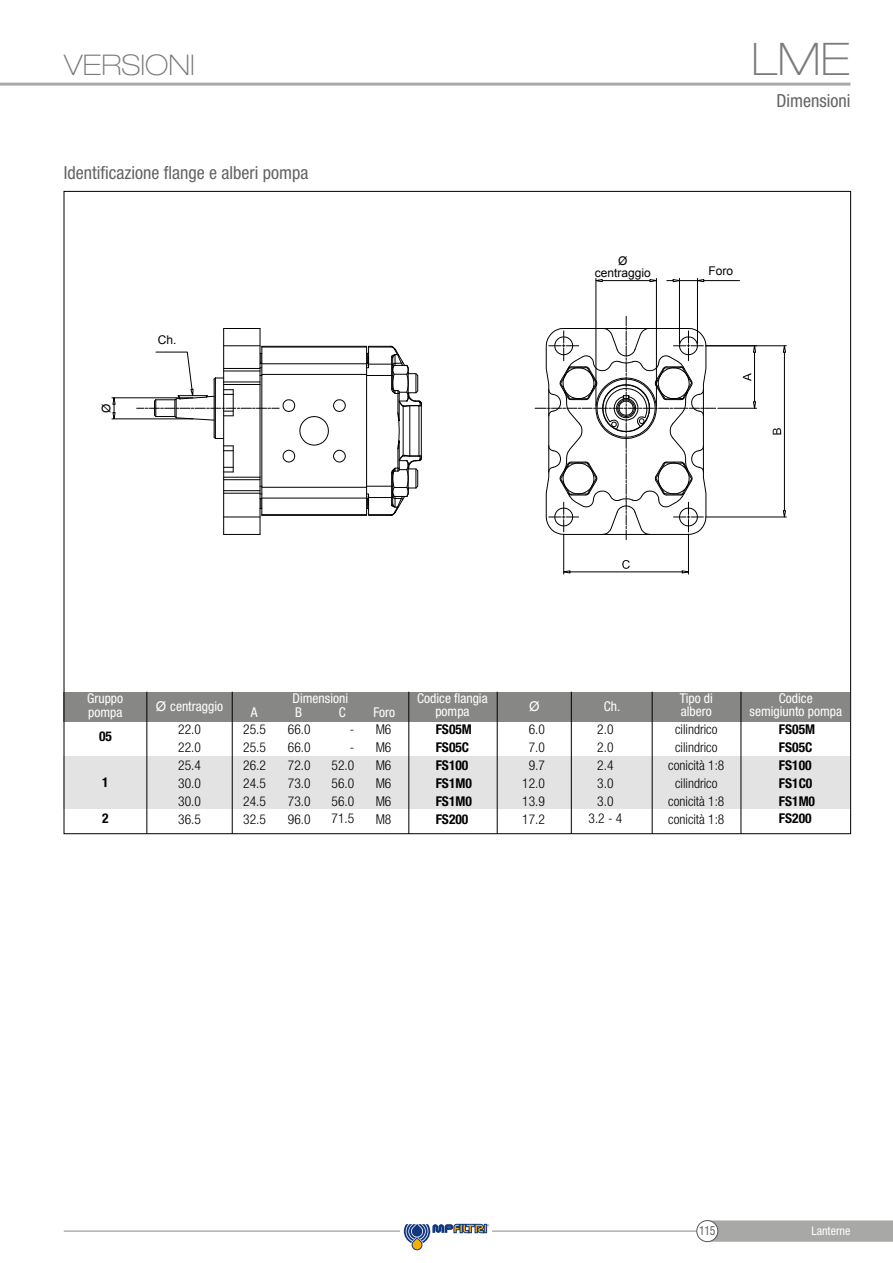
<style>
.page{position:relative;width:893px;height:1263px;background:#fff}
.page>*{position:absolute;margin:0;border:0;box-sizing:border-box;transform-origin:0 0}
.t1{font:100 expanded 45px "Helvetica Neue LT Std";color:#7b7b7b}
.t2{font:100 expanded 28.5px "Helvetica Neue LT Std";color:#7b7b7b}
.t3{font:condensed 18px "Helvetica Neue LT Std";color:#636362}
.t4{font:300 condensed 13.5px/17.9px "Helvetica Neue LT Std";color:#000;text-align:justify}
.t5{font:condensed 13.5px/13px "Helvetica Neue LT Std";color:#fff}
.t6{font:700 condensed 13.5px/17.9px "Helvetica Neue LT Std";color:#000}
.t7{font:13.5px "Arial";color:#fff}
.t8{font:condensed 12.75px "Helvetica Neue LT Std";color:#636362;scale:.92 1}
.t9{font:12px/12px "Arial";color:#000;text-align:center}
.t10{font:condensed 12px "Helvetica Neue LT Std";color:#fff}
.s1{font-family:"Arial";font-stretch:normal}
</style>
<div class="page">
<hr style="left:0;top:83px;width:850px;height:3px;background:#a8a8a6">
<div style="left:64px;top:692px;width:786px;height:29px;background:#878786"></div>
<div style="left:64px;top:756px;width:786px;height:53px;background:#e3e3e3"></div>
<hr style="left:147px;top:692px;width:1px;height:142px;background:#000">
<hr style="left:232px;top:692px;width:1px;height:142px;background:#000">
<hr style="left:409px;top:692px;width:1px;height:142px;background:#000">
<hr style="left:497px;top:692px;width:1px;height:142px;background:#000">
<hr style="left:571px;top:692px;width:1px;height:142px;background:#000">
<hr style="left:652px;top:692px;width:1px;height:142px;background:#000">
<hr style="left:741px;top:692px;width:1px;height:142px;background:#000">
<svg style="left:111px;top:278px;width:676px;height:297px"></svg>
<hr style="left:64px;top:1231px;width:641px;height:1px;background:#878786">
<svg style="left:703px;top:1220px;width:190px;height:22px;background:#aaaaa8"></svg>
<div style="left:697px;top:1220px;width:21px;height:21px;background:#fff;border-radius:50%"></div>
<div style="left:697px;top:1220px;width:21px;height:22px;border:1px solid #565655;border-radius:50%"></div>
<svg style="left:404px;top:1224px;width:85px;height:26px"></svg>
<h2 class="t2" style="left:64px;top:48px;width:132px">VERSIONI</h2>
<h1 class="t1" style="left:752px;top:32px;width:100px">LME</h1>
<h3 class="t3" style="left:64px;top:162px;width:246px">Identificazione flange e alberi pompa</h3>
<p class="t9" style="left:100px;top:413px;width:11px;rotate:-90deg">Ø</p>
<p class="t9" style="left:158px;top:334px;width:20px">Ch.</p>
<h3 class="t3" style="left:776px;top:91px;width:75px">Dimensioni</h3>
<p class="t9" style="left:595px;top:255px;width:58px">Ø centraggio</p>
<p class="t9" style="left:708px;top:265px;width:26px">Foro</p>
<p class="t5" style="left:87px;top:692px;width:37px">Gruppo pompa</p>
<p class="t5" style="left:156px;top:700px;width:69px"><span class="s1">Ø</span> centraggio</p>
<p class="t6" style="left:99px;top:727px;width:14px">05</p>
<p class="t6" style="left:102px;top:773px;width:8px">1</p>
<p class="t6" style="left:102px;top:809px;width:8px">2</p>
<p class="t4" style="left:178px;top:720px;width:24px">22.0<br>22.0<br>25.4<br>30.0<br>30.0<br>36.5</p>
<p class="t5" style="left:251px;top:706px;width:8px">A</p>
<p class="t4" style="left:243px;top:720px;width:24px">25.5<br>25.5<br>26.2<br>24.5<br>24.5<br>32.5</p>
<p class="t5" style="left:293px;top:692px;width:57px">Dimensioni</p>
<p class="t5" style="left:295px;top:706px;width:9px">B</p>
<p class="t4" style="left:288px;top:720px;width:24px">66.0<br>66.0<br>72.0<br>73.0<br>73.0<br>96.0</p>
<p class="t5" style="left:339px;top:706px;width:9px">C</p>
<p class="t4" style="left:332px;top:720px;width:24px;text-align:right">-<br>-<br>52.0<br>56.0<br>56.0<br>71.5</p>
<p class="t5" style="left:604px;top:699px;width:18px">Ch.</p>
<p class="t5" style="left:749px;top:691px;width:94px;text-align:center">Codice<br>semigiunto pompa</p>
<p class="t6" style="left:779px;top:720px;width:38px">FS05M<br>FS05C<br>FS100<br>FS1C0<br>FS1M0<br>FS200</p>
<p class="t5" style="left:417px;top:692px;width:72px;text-align:center">Codice flangia pompa</p>
<p class="t5" style="left:680px;top:692px;width:35px">Tipo di albero</p>
<p class="t4" style="left:668px;top:720px;width:58px;text-align:center">cilindrico cilindrico conicità 1:8 cilindrico conicità 1:8 conicità 1:8</p>
<p class="t7" style="left:529px;top:697px;width:12px">Ø</p>
<p class="t5" style="left:373px;top:706px;width:23px">Foro</p>
<p class="t4" style="left:376px;top:720px;width:17px">M6<br>M6<br>M6<br>M6<br>M6<br>M8</p>
<p class="t6" style="left:436px;top:720px;width:38px">FS05M<br>FS05C<br>FS100<br>FS1M0<br>FS1M0<br>FS200</p>
<p class="t4" style="left:522px;top:720px;width:24px;text-align:center">6.0<br>7.0<br>9.7<br>12.0<br>13.9<br>17.2</p>
<p class="t4" style="left:589px;top:720px;width:35px;text-align:center">2.0<br>2.0<br>2.4<br>3.0<br>3.0<br>3.2 - 4</p>
<p class="t8" style="left:699px;top:1223px;width:19px">115</p>
<p class="t10" style="left:811px;top:1223px;width:41px">Lanterne</p>
</div>
